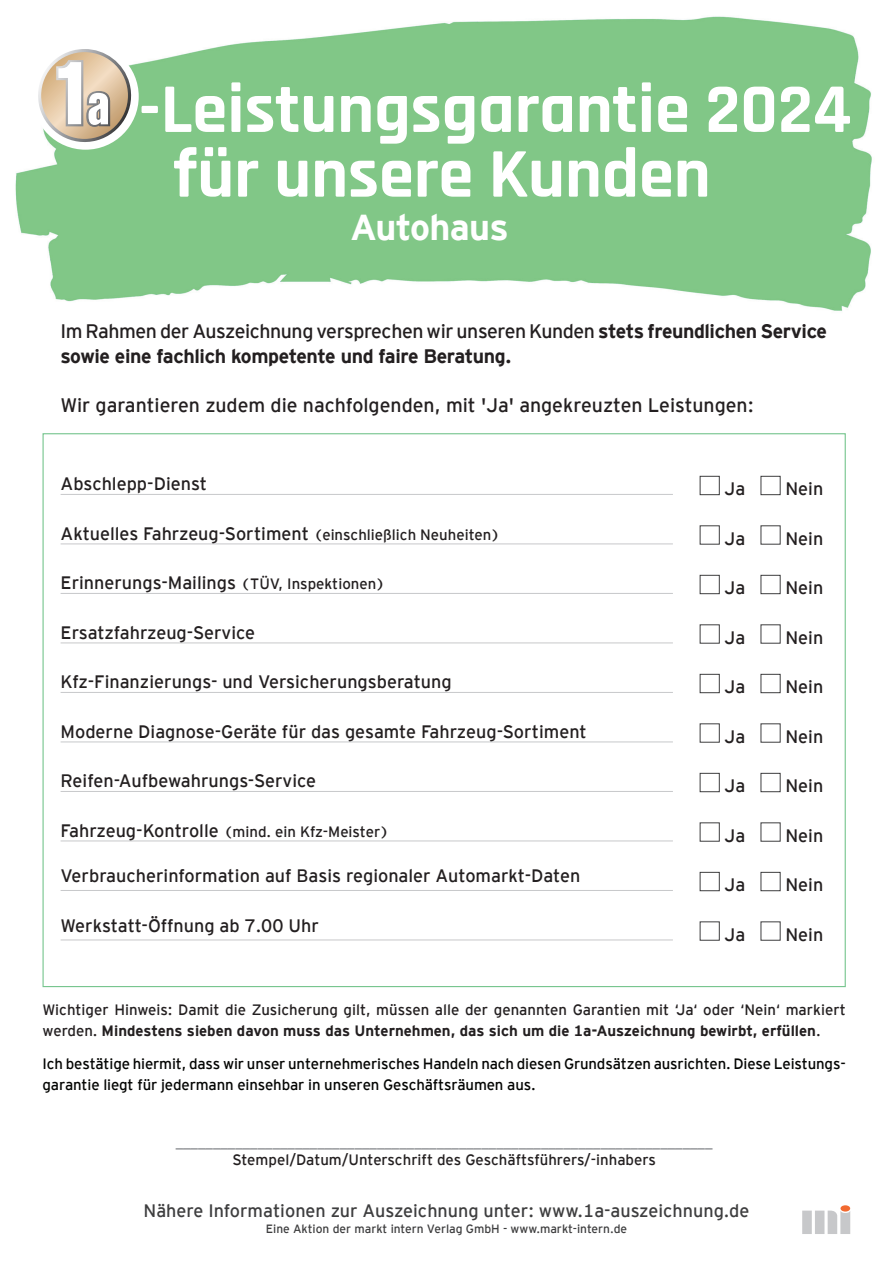
<style>
.page{position:relative;width:893px;height:1263px;background:#fff}
.page>*{position:absolute;margin:0;border:0;box-sizing:border-box;transform-origin:0 0}
.t1{font:700 70.5px/64.7px "Rajdhani";color:#fff}
.t2{font:700 36px "Interstate";letter-spacing:-.02em;color:#fff}
.t3{font:700 19.5px/25.2px "Interstate";letter-spacing:-.02em;color:#231f20}
.t4{font:19.5px "Interstate";color:#231f20}
.t5{font:18px "Interstate";color:#231f20}
.t6{font:18px "Interstate";color:#3e3e3f}
.t7{font:15px/21px "Interstate";color:#231f20}
.t8{font:15px/21px "Interstate";letter-spacing:-.01em;color:#040503}
.t9{font:15px "Interstate";color:#939598}
.t10{font:12px "Interstate";color:#3e3e3f}
.s1{font-weight:400}
.s2{font-size:15px}
.s3{font-size:18px}
.s4{font-weight:700}
</style>
<div class="page">
<img style="left:15px;top:16px;width:857px;height:295px">
<hr style="left:61px;top:494px;width:612px;height:1px;background:#c7c8ca">
<hr style="left:61px;top:544px;width:612px;height:1px;background:#c7c8ca">
<hr style="left:61px;top:593px;width:612px;height:1px;background:#c7c8ca">
<hr style="left:61px;top:643px;width:612px;height:1px;background:#c7c8ca">
<hr style="left:61px;top:692px;width:612px;height:1px;background:#c7c8ca">
<hr style="left:61px;top:742px;width:612px;height:1px;background:#c7c8ca">
<hr style="left:61px;top:791px;width:612px;height:1px;background:#c7c8ca">
<hr style="left:61px;top:841px;width:612px;height:1px;background:#c7c8ca">
<hr style="left:61px;top:890px;width:612px;height:1px;background:#c7c8ca">
<hr style="left:61px;top:940px;width:612px;height:1px;background:#c7c8ca">
<div style="left:700px;top:476px;width:20px;height:19px;border:1px solid #3e3e3f"></div>
<div style="left:761px;top:476px;width:19px;height:19px;border:1px solid #3e3e3f"></div>
<div style="left:700px;top:525px;width:20px;height:19px;border:1px solid #3e3e3f"></div>
<div style="left:761px;top:525px;width:19px;height:19px;border:1px solid #3e3e3f"></div>
<div style="left:700px;top:575px;width:20px;height:19px;border:1px solid #3e3e3f"></div>
<div style="left:761px;top:575px;width:19px;height:19px;border:1px solid #3e3e3f"></div>
<div style="left:700px;top:624px;width:20px;height:19px;border:1px solid #3e3e3f"></div>
<div style="left:700px;top:674px;width:20px;height:19px;border:1px solid #3e3e3f"></div>
<div style="left:761px;top:674px;width:19px;height:19px;border:1px solid #3e3e3f"></div>
<div style="left:700px;top:773px;width:20px;height:19px;border:1px solid #3e3e3f"></div>
<div style="left:761px;top:773px;width:19px;height:19px;border:1px solid #3e3e3f"></div>
<div style="left:700px;top:872px;width:20px;height:19px;border:1px solid #3e3e3f"></div>
<div style="left:761px;top:872px;width:19px;height:19px;border:1px solid #3e3e3f"></div>
<div style="left:32px;top:43px;width:107px;height:107px;background:#fff;border-radius:50%"></div>
<svg style="left:33px;top:49px;width:103px;height:98px"></svg>
<svg style="left:802px;top:1205px;width:48px;height:29px"></svg>
<h1 class="t1" style="left:172px;top:79px;width:680px;text-indent:-34px">-Leistungsgarantie 2024 für unsere Kunden</h1>
<h2 class="t2" style="left:350px;top:201px;width:160px">Autohaus</h2>
<p class="t3" style="left:60px;top:317px;width:768px"><span class="s1">Im Rahmen der Auszeichnung versprechen wir unseren Kunden</span> stets freundlichen Service sowie eine fachlich kompetente und faire Beratung.</p>
<p class="t4" style="left:60px;top:392px;width:695px">Wir garantieren zudem die nachfolgenden, mit 'Ja' angekreuzten Leistungen:</p>
<p class="t5" style="left:61px;top:471px;width:148px">Abschlepp-Dienst</p>
<p class="t5" style="left:61px;top:521px;width:441px">Aktuelles Fahrzeug-Sortiment <span class="s2">(einschließlich Neuheiten)</span></p>
<p class="t5" style="left:61px;top:570px;width:326px">Erinnerungs-Mailings <span class="s2">(TÜV, Inspektionen)</span></p>
<p class="t5" style="left:61px;top:620px;width:196px">Ersatzfahrzeug-Service</p>
<p class="t5" style="left:61px;top:669px;width:393px">Kfz-Finanzierungs- und Versicherungsberatung</p>
<p class="t5" style="left:61px;top:719px;width:528px">Moderne Diagnose-Geräte für das gesamte Fahrzeug-Sortiment</p>
<p class="t5" style="left:61px;top:768px;width:257px">Reifen-Aufbewahrungs-Service</p>
<p class="t7" style="left:61px;top:820px;width:330px"><span class="s3">Fahrzeug-Kontrolle</span> (mind. ein Kfz-Meister)</p>
<p class="t5" style="left:61px;top:863px;width:521px">Verbraucherinformation auf Basis regionaler Automarkt-Daten</p>
<p class="t5" style="left:61px;top:912px;width:260px">Werkstatt-Öffnung ab 7.00 Uhr</p>
<p class="t5" style="left:724px;top:476px;width:22px">Ja</p>
<p class="t5" style="left:785px;top:476px;width:39px">Nein</p>
<p class="t5" style="left:724px;top:525px;width:22px">Ja</p>
<p class="t5" style="left:785px;top:525px;width:39px">Nein</p>
<p class="t5" style="left:724px;top:575px;width:22px">Ja</p>
<p class="t5" style="left:785px;top:575px;width:39px">Nein</p>
<p class="t5" style="left:724px;top:624px;width:22px">Ja</p>
<p class="t5" style="left:785px;top:624px;width:39px">Nein</p>
<p class="t5" style="left:724px;top:674px;width:22px">Ja</p>
<p class="t5" style="left:785px;top:674px;width:39px">Nein</p>
<p class="t5" style="left:724px;top:723px;width:22px">Ja</p>
<p class="t5" style="left:785px;top:723px;width:39px">Nein</p>
<p class="t5" style="left:724px;top:773px;width:22px">Ja</p>
<p class="t5" style="left:785px;top:773px;width:39px">Nein</p>
<p class="t5" style="left:724px;top:822px;width:22px">Ja</p>
<p class="t5" style="left:785px;top:822px;width:39px">Nein</p>
<p class="t5" style="left:724px;top:872px;width:22px">Ja</p>
<p class="t5" style="left:785px;top:872px;width:39px">Nein</p>
<p class="t5" style="left:724px;top:921px;width:22px">Ja</p>
<p class="t5" style="left:785px;top:921px;width:39px">Nein</p>
<p class="t7" style="left:43px;top:998px;width:805px">Wichtiger Hinweis: Damit die Zusicherung gilt, müssen alle der genannten Garantien mit ‘Ja‘ oder ‘Nein‘ markiert werden. <span class="s4">M indestens sieben davon muss das Unternehmen, das sich um die 1a-Auszeichnung bewirbt, erfüllen</span>.</p>
<p class="t8" style="left:43px;top:1052px;width:805px">Ich bestätige hiermit, dass wir unser unternehmerisches Handeln nach diesen Grundsätzen ausrichten. Diese Leistungs&shy;garantie liegt für jedermann einsehbar in unseren Geschäftsräumen aus.</p>
<p class="t9" style="left:176px;top:1131px;width:538px">________________________________________________________________________</p>
<p class="t7" style="left:232px;top:1148px;width:425px">Stempel/Datum/Unterschrift des Geschäftsführers/-inhabers</p>
<p class="t6" style="left:143px;top:1197px;width:607px">Nähere Informationen zur Auszeichnung unter: www.1a-auszeichnung.de</p>
<p class="t10" style="left:266px;top:1220px;width:363px">Eine Aktion der markt intern Verlag GmbH - www.markt-intern.de</p>
</div>
